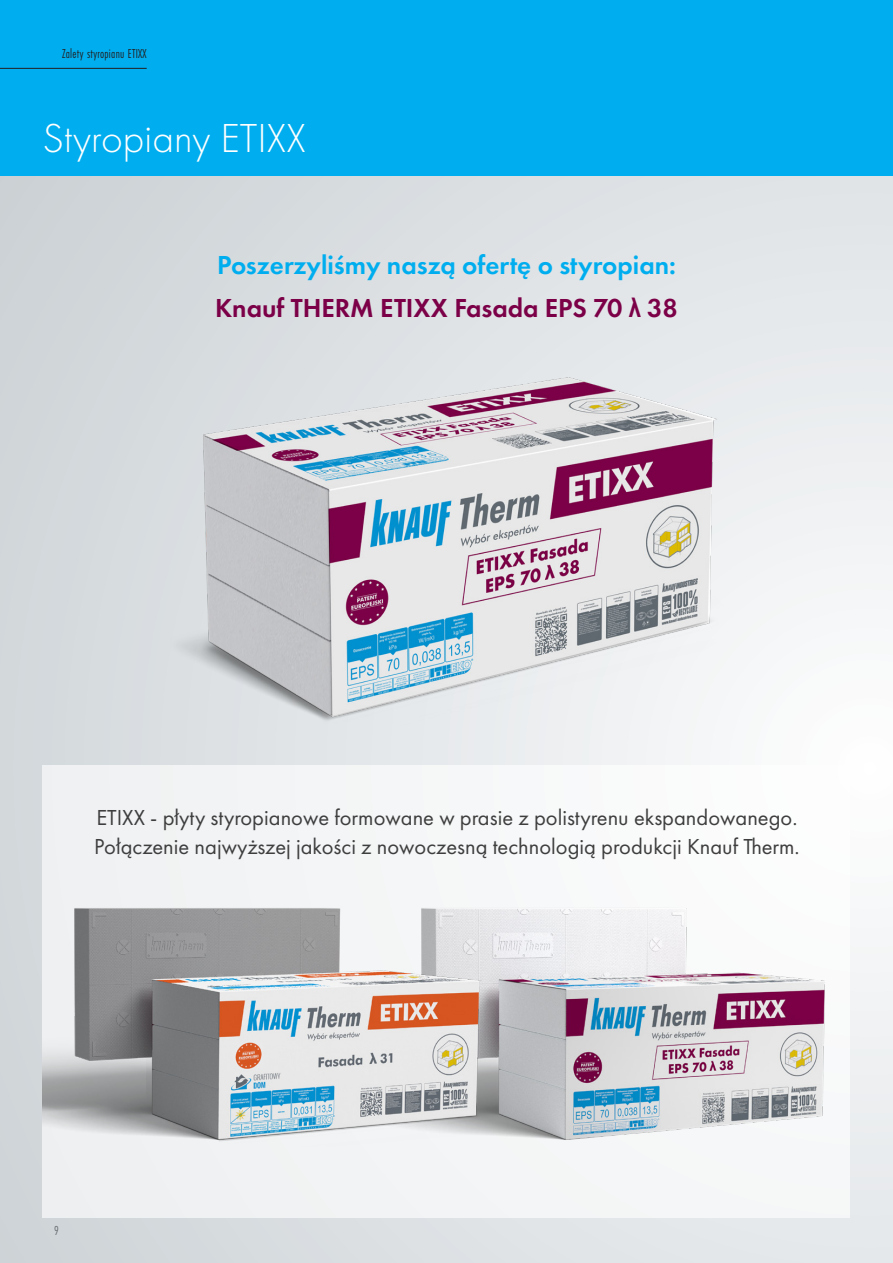
<style>
.page{position:relative;width:893px;height:1263px;background:#fff}
.page>*{position:absolute;margin:0;border:0;box-sizing:border-box;transform-origin:0 0}
.t1{font:300 42px "Futura PT";color:#fff}
.nagłówek__Futura_medium_condensed_8{font:600 27px "Futura PT";color:#00aeef}
.nagłówek__Futura_medium_condensed_8-2{font:600 27px "Futura PT";color:#7b0047}
.nagłówek__Futura_medium_condensed_8-3{font:22.5px "Futura PT";color:#3e3e3f}
.t2{font:13.5px "Futura PT Cond";letter-spacing:.02em;color:#231f20;scale:.95 1}
.t3{font:13.5px "Futura PT Cond";color:#3e3e3f;scale:.95 1}
.s1{font-family:"Arial Narrow";font-weight:700}
</style>
<div class="page">
<div style="left:0;top:174px;width:893px;height:1089px;background:linear-gradient(to right,#cfd5d8,#eff1f2)"></div>
<div style="left:0;top:0;width:893px;height:176px;background:#00aeef"></div>
<div style="left:43px;top:765px;width:807px;height:453px;background:#f3f5f6"></div>
<img style="left:148px;top:377px;width:579px;height:352px">
<hr style="left:0;top:68px;width:147px;height:1px;background:#231f20">
<img style="left:547px;top:878px;width:346px;height:332px">
<img style="left:43px;top:908px;width:504px;height:234px">
<p class="t2" style="left:62px;top:46px;width:90px">Zalety styropianu ETIXX</p>
<p class="t1" style="left:43px;top:114px;width:265px">Styropiany ETIXX</p>
<p class="nagłówek__Futura_medium_condensed_8" style="left:217px;top:248px;width:460px">Poszerzyliśmy naszą ofertę o styropian:</p>
<p class="nagłówek__Futura_medium_condensed_8-2" style="left:215px;top:291px;width:464px">Knauf THERM ETIXX Fasada EPS 70 <span class="s1">λ</span> 38</p>
<p class="nagłówek__Futura_medium_condensed_8-3" style="left:96px;top:804px;width:703px">ETIXX - płyty styropianowe formowane w prasie z polistyrenu ekspandowanego.</p>
<p class="nagłówek__Futura_medium_condensed_8-3" style="left:94px;top:833px;width:707px">Połączenie najwyższej jakości z nowoczesną technologią produkcji Knauf Therm.</p>
<p class="t3" style="left:54px;top:1223px;width:6px">9</p>
</div>
